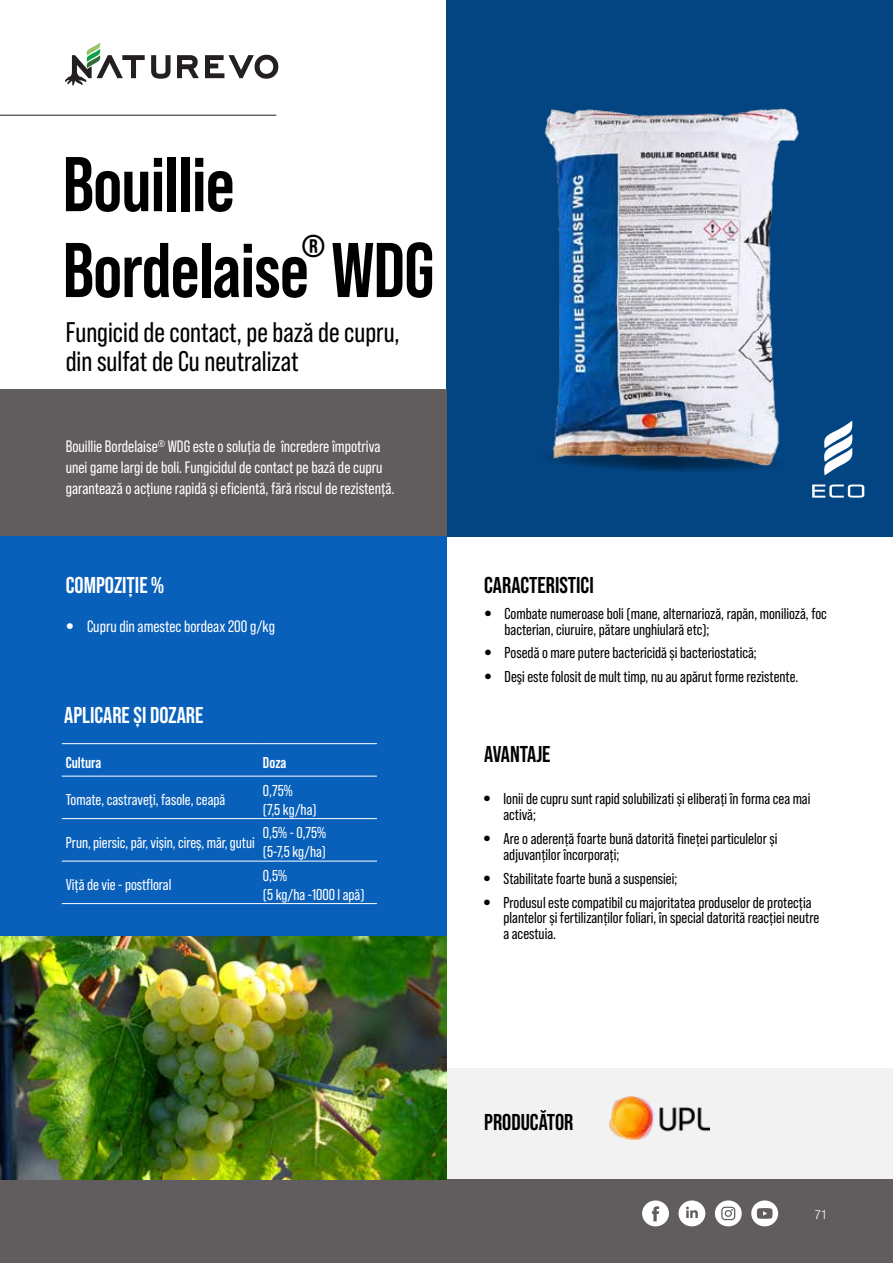
<style>
.page{position:relative;width:893px;height:1263px;background:#fff}
.page>*{position:absolute;margin:0;border:0;box-sizing:border-box;transform-origin:0 0}
.t1{font:700 77.25px/85.9px "Bebas Neue Pro";letter-spacing:-.01em;color:#000}
.t2{font:700 31.5px "Bebas Neue Pro";color:#000}
.t3{font:28.35px/28.3px "Bebas Neue Pro";color:#000}
.t4{font:700 22.95px "Bebas Neue Pro";color:#000}
.t5{font:700 22.95px "Bebas Neue Pro";color:#fff}
.t6{font:16.5px/21px "Bebas Neue Pro";color:#fff}
.t7{font:15.75px/15.8px "Bebas Neue Pro";color:#000}
.t8{font:15.75px/18.6px "Bebas Neue Pro";color:#fff}
.t9{font:700 15.75px "Bebas Neue Pro";color:#fff}
.t10{font:300 condensed 12.9px "Helvetica Neue LT Pro";color:#fff}
.s1{font-family:"Helvetica Neue LT Pro";font-weight:500;font-stretch:condensed}
</style>
<div class="page">
<div style="left:0;top:1179px;width:893px;height:84px;background:#615c5e"></div>
<svg style="left:642px;top:1200px;width:27px;height:26px"></svg>
<svg style="left:715px;top:1200px;width:27px;height:26px"></svg>
<svg style="left:678px;top:1200px;width:27px;height:26px"></svg>
<svg style="left:751px;top:1200px;width:27px;height:26px"></svg>
<hr style="left:0;top:115px;width:276px;height:1px;background:#241f21">
<svg style="left:151px;top:55px;width:20px;height:24px"></svg>
<svg style="left:177px;top:55px;width:22px;height:23px"></svg>
<svg style="left:205px;top:54px;width:73px;height:25px"></svg>
<svg style="left:65px;top:43px;width:80px;height:42px"></svg>
<div style="left:446px;top:0;width:447px;height:536px;background:#034582"></div>
<div style="left:0;top:389px;width:446px;height:147px;background:#615c5e"></div>
<div style="left:0;top:536px;width:446px;height:643px;background:#0860ba"></div>
<div style="left:434px;top:1069px;width:459px;height:110px;background:#f2f2f2"></div>
<hr style="left:62px;top:743px;width:197px;height:1px;background:#fff">
<hr style="left:259px;top:743px;width:118px;height:1px;background:#fff">
<hr style="left:62px;top:776px;width:197px;height:1px;background:#fff">
<hr style="left:259px;top:776px;width:118px;height:1px;background:#fff">
<hr style="left:62px;top:818px;width:197px;height:1px;background:#fff">
<hr style="left:259px;top:818px;width:118px;height:1px;background:#fff">
<hr style="left:62px;top:861px;width:197px;height:1px;background:#fff">
<hr style="left:259px;top:861px;width:118px;height:1px;background:#fff">
<hr style="left:62px;top:903px;width:197px;height:1px;background:#fff">
<hr style="left:259px;top:903px;width:118px;height:1px;background:#fff">
<img style="left:609px;top:1096px;width:101px;height:43px">
<img style="left:544px;top:108px;width:309px;height:368px">
<img style="left:0;top:936px;width:446px;height:243px">
<svg style="left:812px;top:484px;width:52px;height:14px"></svg>
<svg style="left:821px;top:421px;width:32px;height:54px"></svg>
<h1 class="t1" style="left:63px;top:140px;width:373px">Bouillie<br>Bordelaise WDG</h1>
<h3 class="t3" style="left:66px;top:318px;width:336px">Fungicid de contact, pe bază de cupru, din sulfat de Cu neutralizat</h3>
<h2 class="t2" style="left:302px;top:228px;width:25px">®</h2>
<p class="t6" style="left:66px;top:436px;width:330px">Bouillie Bordelaise<sup>®</sup> WDG este o soluția de încredere împotriva unei game largi de boli. Fungicidul de contact pe bază de cupru garantează o acțiune rapidă și eficientă, fără riscul de rezistență.</p>
<h3 class="t5" style="left:66px;top:572px;width:100px">COMPOZIȚIE %</h3>
<p class="t6" style="left:66px;top:616px;width:211px"><span class="s1">•</span> Cupru din amestec bordeax 200 g/kg</p>
<h3 class="t5" style="left:64px;top:702px;width:141px">APLICARE ȘI DOZARE</h3>
<p class="t9" style="left:66px;top:753px;width:37px">Cultura</p>
<p class="t9" style="left:263px;top:753px;width:25px">Doza</p>
<p class="t8" style="left:66px;top:790px;width:161px">Tomate, castraveţi, fasole, ceapă</p>
<p class="t8" style="left:263px;top:781px;width:55px">0,75%<br>(7,5 kg/ha)</p>
<p class="t8" style="left:66px;top:833px;width:190px">Prun, piersic, păr, vișin, cireș, măr, gutui</p>
<p class="t8" style="left:263px;top:823px;width:65px">0,5% - 0,75% (5-7,5 kg/ha)</p>
<p class="t8" style="left:66px;top:875px;width:107px">Viță de vie - postfloral</p>
<p class="t8" style="left:263px;top:866px;width:103px">0,5%<br>(5 kg/ha -1000 l apă)</p>
<h3 class="t4" style="left:484px;top:572px;width:111px">CARACTERISTICI</h3>
<p class="t7" style="left:505px;top:605px;width:324px;text-indent:-20px"><span class="s1">•</span> Combate numeroase boli (mane, alternarioză, rapăn, monilioză, foc bacterian, ciuruire, pătare unghiulară etc);</p>
<p class="t7" style="left:484px;top:645px;width:274px"><span class="s1">•</span> Posedă o mare putere bactericidă și bacteriostatică;</p>
<p class="t7" style="left:484px;top:669px;width:316px"><span class="s1">•</span> Deşi este folosit de mult timp, nu au apărut forme rezistente.</p>
<h3 class="t4" style="left:484px;top:741px;width:68px">AVANTAJE</h3>
<p class="t7" style="left:503px;top:791px;width:308px;text-indent:-20px"><span class="s1">•</span> Ionii de cupru sunt rapid solubilizati și eliberați în forma cea mai activă;</p>
<p class="t7" style="left:503px;top:831px;width:275px;text-indent:-20px"><span class="s1">•</span> Are o aderență foarte bună datorită fineței particulelor și adjuvanților încorporați;</p>
<p class="t7" style="left:483px;top:870px;width:196px"><span class="s1">•</span> Stabilitate foarte bună a suspensiei;</p>
<p class="t7" style="left:503px;top:894px;width:317px;text-indent:-20px"><span class="s1">•</span> Produsul este compatibil cu majoritatea produselor de protecția plantelor și fertilizanților foliari, în special datorită reacției neutre a acestuia.</p>
<h3 class="t4" style="left:484px;top:1109px;width:91px">PRODUCĂTOR</h3>
<p class="t10" style="left:815px;top:1206px;width:14px">71</p>
</div>
